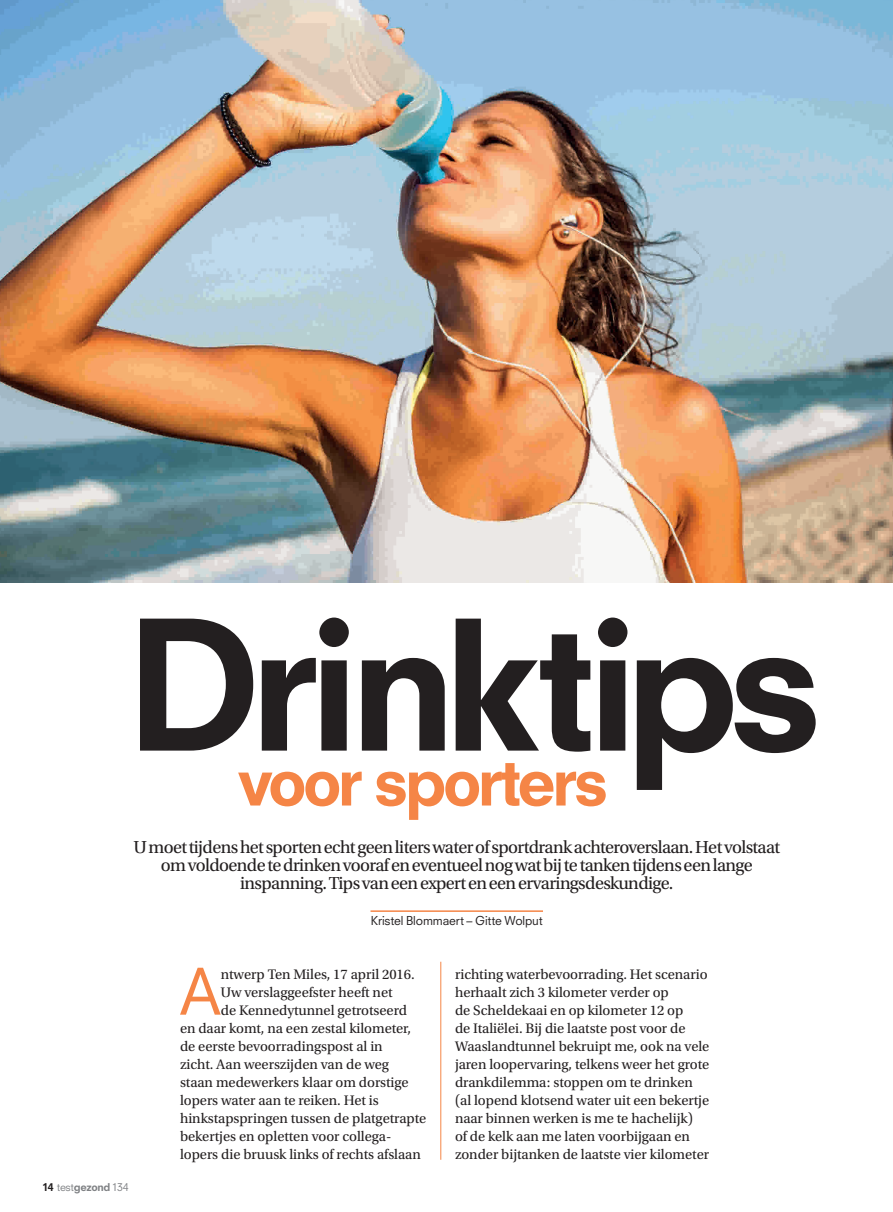
<style>
.page{position:relative;width:893px;height:1212px;background:#fff}
.page>*{position:absolute;margin:0;border:0;box-sizing:border-box;transform-origin:0 0}
.t1{font:800 175.5px "Neuzeit SLT Std";letter-spacing:-.06em;color:#231f20}
.t2{font:800 64.05px "Neuzeit SLT Std";letter-spacing:-.065em;color:#f58546}
.t3{font:62.4px "Neuzeit SLT Std";color:#f58546}
.t4{font:18.3px/18px "Utopia Std";letter-spacing:-.035em;color:#231f20;text-align:center}
.t5{font:14.55px/18px "Utopia Std";letter-spacing:-.005em;color:#231f20}
.t6{font:12px "Neuzeit SLT Std";letter-spacing:-.01em;color:#231f20}
.t7{font:10.5px "Neuzeit SLT Std";letter-spacing:-.025em;color:#808285}
.s1{font-weight:800;color:#231f20}
.s2{font-weight:800}
</style>
<div class="page">
<hr style="left:440px;top:962px;width:1px;height:198px;background:#f58546">
<hr style="left:370px;top:910px;width:173px;height:2px;background:#f58546">
<img style="left:0;top:0;width:893px;height:583px">
<h1 class="t1" style="left:125px;top:578px;width:700px">Drinktips</h1>
<h2 class="t2" style="left:237px;top:743px;width:373px">voor sporters</h2>
<p class="t4" style="left:134px;top:838px;width:648px">U moet tijdens het sporten echt geen liters water of sportdrank achteroverslaan. Het volstaat om voldoende te drinken vooraf en eventueel nog wat bij te tanken tijdens een lange inspanning. Tips van een expert en een ervaringsdeskundige.</p>
<p class="t6" style="left:371px;top:913px;width:174px">Kristel Blommaert – Gitte Wolput</p>
<p class="t7" style="left:43px;top:1180px;width:88px"><span class="s1">14</span> test<span class="s2">gezond</span> 134</p>
<h3 class="t3" style="left:179px;top:953px;width:43px">A</h3>
<p class="t5" style="left:221px;top:965px;width:195px">ntwerp Ten Miles, 17 april 2016.</p>
<p class="t5" style="left:221px;top:983px;width:173px">Uw verslaggeefster heeft net</p>
<p class="t5" style="left:221px;top:1001px;width:188px">de Kennedytunnel getrotseerd</p>
<p class="t5" style="left:180px;top:1019px;width:232px">en daar komt, na een zestal kilometer,</p>
<p class="t5" style="left:180px;top:1037px;width:204px">de eerste bevoorradingspost al in</p>
<p class="t5" style="left:180px;top:1055px;width:211px">zicht. Aan weerszijden van de weg</p>
<p class="t5" style="left:180px;top:1073px;width:230px">staan medewerkers klaar om dorstige</p>
<p class="t5" style="left:180px;top:1091px;width:200px">lopers water aan te reiken. Het is</p>
<p class="t5" style="left:180px;top:1109px;width:248px">hinkstapspringen tussen de platgetrapte</p>
<p class="t5" style="left:180px;top:1127px;width:213px">bekertjes en opletten voor collega-</p>
<p class="t5" style="left:180px;top:1145px;width:242px">lopers die bruusk links of rechts afslaan</p>
<p class="t5" style="left:455px;top:965px;width:256px">richting waterbevoorrading. Het scenario herhaalt zich 3 kilometer verder op<br>de Scheldekaai en op kilometer 12 op<br>de Italiëlei. Bij die laatste post voor de Waaslandtunnel bekruipt me, ook na vele jaren loopervaring, telkens weer het grote drankdilemma: stoppen om te drinken (al lopend klotsend water uit een bekertje naar binnen werken is me te hachelijk)<br>of de kelk aan me laten voorbijgaan en zonder bijtanken de laatste vier kilometer</p>
</div>
